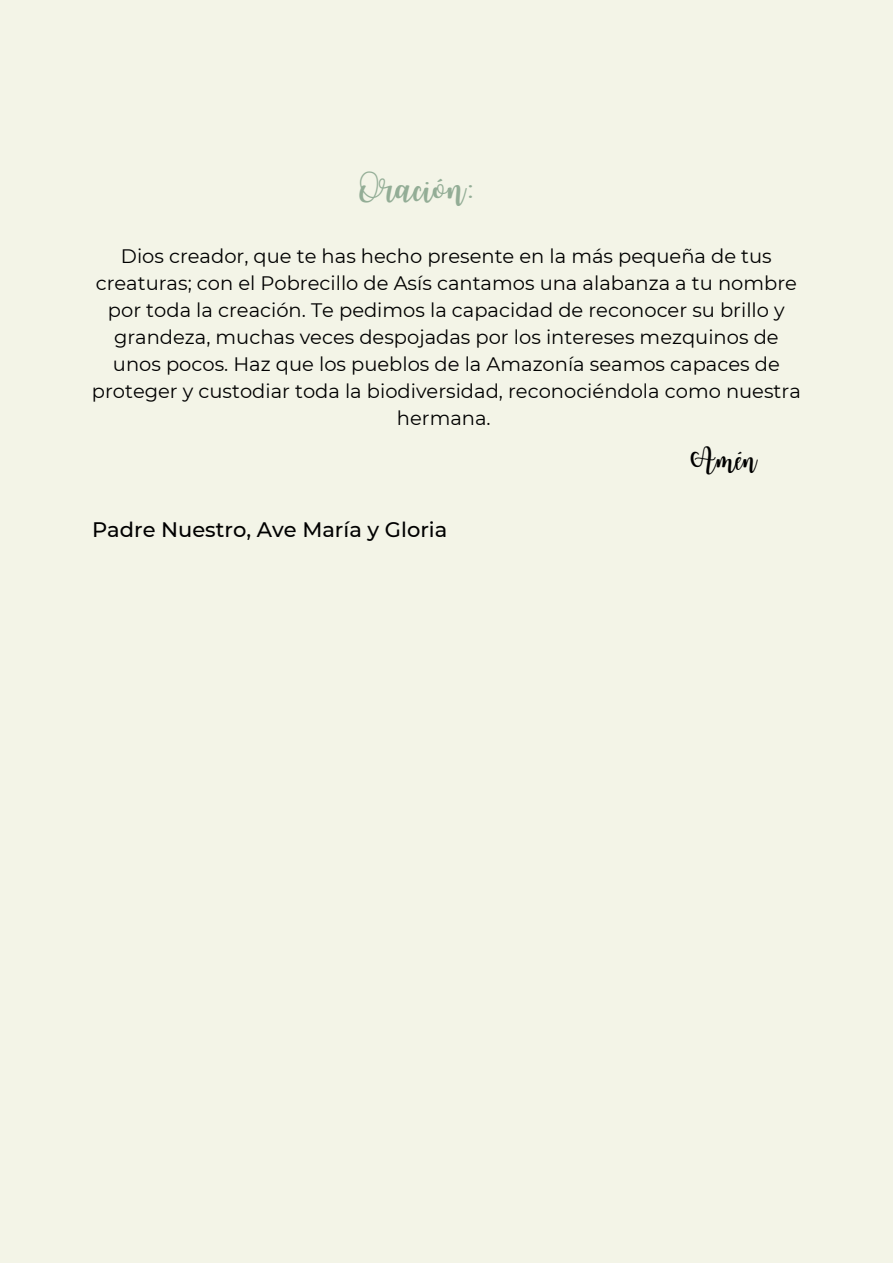
<style>
.page{position:relative;width:893px;height:1264px;background:#fff}
.page>*{position:absolute;margin:0;border:0;box-sizing:border-box;transform-origin:0 0}
.t1{font:30px "Joshico";color:#93ad96}
.t2{font:22.5px "Joshico";color:#000}
.t3{font:500 21px "Montserrat";color:#000}
.t4{font:19.5px/27px "Montserrat";color:#000;text-align:center}
</style>
<div class="page">
<div style="left:0;top:0;width:892px;height:1262px;background:#f3f4e7"></div>
<h1 class="t1" style="left:359px;top:162px;width:118px">Oración:</h1>
<p class="t4" style="left:92px;top:242px;width:710px">Dios creador, que te has hecho presente en la más pequeña de tus creaturas; con el Pobrecillo de Asís cantamos una alabanza a tu nombre por toda la creación. Te pedimos la capacidad de reconocer su brillo y grandeza, muchas veces despojadas por los intereses mezquinos de unos pocos. Haz que los pueblos de la Amazonía seamos capaces de proteger y custodiar toda la biodiversidad, reconociéndola como nuestra hermana.</p>
<p class="t2" style="left:690px;top:440px;width:67px">Amén</p>
<p class="t3" style="left:92px;top:516px;width:357px">Padre Nuestro, Ave María y Gloria</p>
</div>
